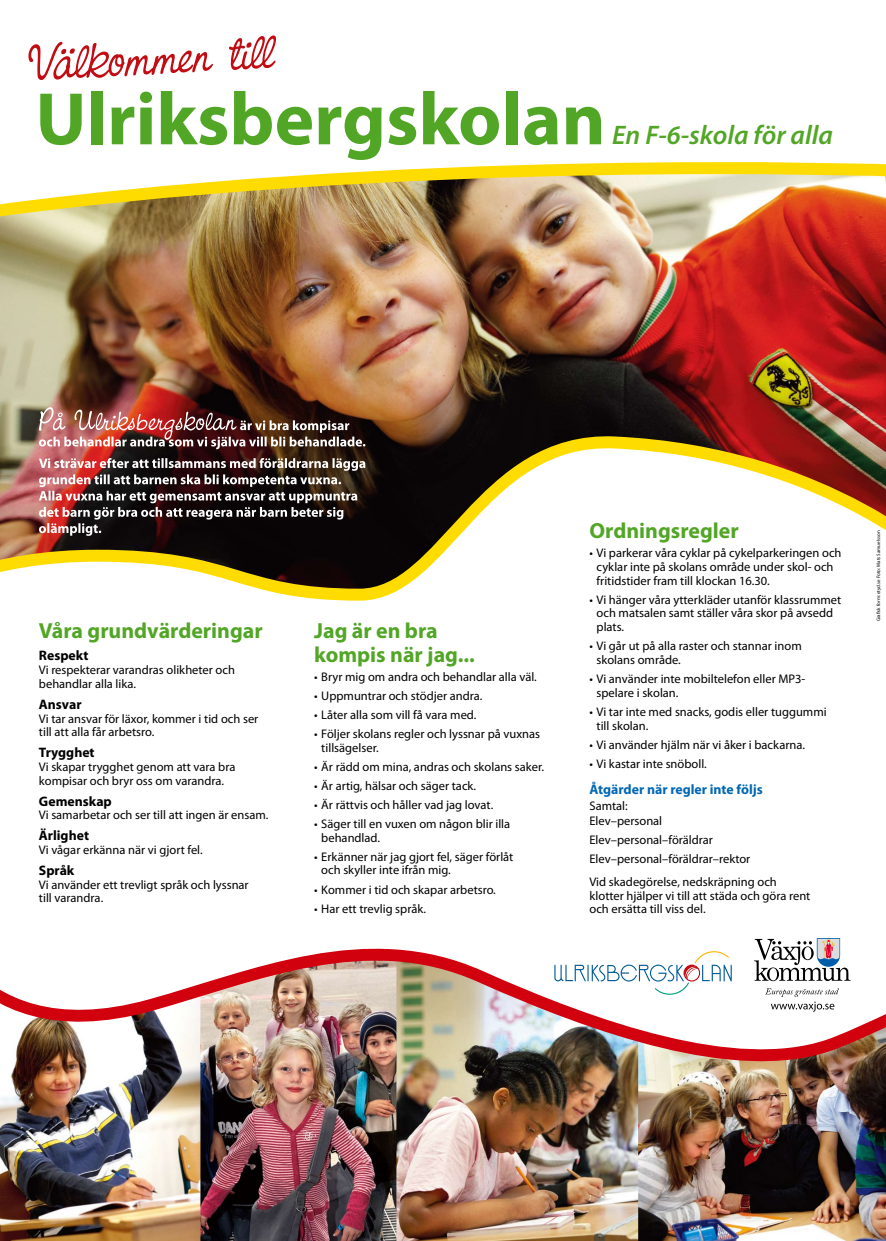
<style>
.page{position:relative;width:886px;height:1241px;background:#fff}
.page>*{position:absolute;margin:0;border:0;box-sizing:border-box;transform-origin:0 0}
.t1{font:700 75px "Myriad Pro";color:#52a625}
.t2{font:italic 600 26.88px "Myriad Pro";color:#52a625}
.t3{font:700 21.88px/23.8px "Myriad Pro";color:#52a625}
.t4{font:700 13.75px "Myriad Pro";color:#000}
.t5{font:700 13.75px "Myriad Pro";color:#0068b4}
.t6{font:12.5px/13.8px "Myriad Pro";color:#000}
.t7{font:5px "Myriad Pro";color:#000}
</style>
<div class="page">
<img style="left:0;top:948px;width:886px;height:292px">
<img style="left:0;top:162px;width:886px;height:439px">
<img style="left:39px;top:407px;width:326px;height:42px">
<img style="left:39px;top:458px;width:326px;height:77px">
<svg style="left:554px;top:951px;width:178px;height:43px"></svg>
<svg style="left:754px;top:938px;width:96px;height:43px"></svg>
<svg style="left:765px;top:988px;width:74px;height:23px"></svg>
<svg style="left:28px;top:35px;width:248px;height:45px"></svg>
<h1 class="t1" style="left:35px;top:70px;width:572px">Ulriksbergskolan</h1>
<h2 class="t2" style="left:612px;top:118px;width:222px">En F-6-skola för alla</h2>
<h3 class="t3" style="left:39px;top:617px;width:225px">Våra grundvärderingar</h3>
<p class="t4" style="left:39px;top:646px;width:51px">Respekt</p>
<p class="t6" style="left:39px;top:662px;width:198px">Vi respekterar varandras olikheter och behandlar alla lika.</p>
<p class="t4" style="left:39px;top:695px;width:44px">Ansvar</p>
<p class="t6" style="left:39px;top:711px;width:221px">Vi tar ansvar för läxor, kommer i tid och ser till att alla får arbetsro.</p>
<p class="t4" style="left:39px;top:743px;width:57px">Trygghet</p>
<p class="t6" style="left:39px;top:759px;width:198px">Vi skapar trygghet genom att vara bra kompisar och bryr oss om varandra.</p>
<p class="t4" style="left:39px;top:791px;width:74px">Gemenskap</p>
<p class="t6" style="left:39px;top:807px;width:231px">Vi samarbetar och ser till att ingen är ensam.</p>
<p class="t4" style="left:39px;top:826px;width:52px">Ärlighet</p>
<p class="t6" style="left:39px;top:842px;width:165px">Vi vågar erkänna när vi gjort fel.</p>
<p class="t4" style="left:39px;top:861px;width:37px">Språk</p>
<p class="t6" style="left:39px;top:877px;width:211px">Vi använder ett trevligt språk och lyssnar till varandra.</p>
<h3 class="t3" style="left:314px;top:617px;width:162px">Jag är en bra kompis när jag...</h3>
<p class="t6" style="left:314px;top:669px;width:224px">• Bryr mig om andra och behandlar alla väl.</p>
<p class="t6" style="left:314px;top:688px;width:170px">• Uppmuntrar och stödjer andra.</p>
<p class="t6" style="left:314px;top:707px;width:164px">• Låter alla som vill få vara med.</p>
<p class="t6" style="left:321px;top:726px;width:220px;text-indent:-7px">• Följer skolans regler och lyssnar på vuxnas tillsägelser.</p>
<p class="t6" style="left:314px;top:759px;width:231px">• Är rädd om mina, andras och skolans saker.</p>
<p class="t6" style="left:314px;top:778px;width:163px">• Är artig, hälsar och säger tack.</p>
<p class="t6" style="left:314px;top:797px;width:181px">• Är rättvis och håller vad jag lovat.</p>
<p class="t6" style="left:321px;top:816px;width:190px;text-indent:-7px">• Säger till en vuxen om någon blir illa behandlad.</p>
<p class="t6" style="left:321px;top:849px;width:194px;text-indent:-7px">• Erkänner när jag gjort fel, säger förlåt och skyller inte ifrån mig.</p>
<p class="t6" style="left:314px;top:882px;width:183px">• Kommer i tid och skapar arbetsro.</p>
<p class="t6" style="left:314px;top:901px;width:113px">• Har ett trevlig språk.</p>
<h3 class="t3" style="left:589px;top:518px;width:151px">Ordningsregler</h3>
<p class="t6" style="left:596px;top:545px;width:246px;text-indent:-7px">• Vi parkerar våra cyklar på cykelparkeringen och cyklar inte på skolans område under skol- och fritidstider fram till klockan 16.30.</p>
<p class="t6" style="left:596px;top:592px;width:246px;text-indent:-7px">• Vi hänger våra ytterkläder utanför klassrummet och matsalen samt ställer våra skor på avsedd plats.</p>
<p class="t6" style="left:596px;top:639px;width:207px;text-indent:-7px">• Vi går ut på alla raster och stannar inom skolans område.</p>
<p class="t6" style="left:596px;top:671px;width:210px;text-indent:-7px">• Vi använder inte mobiltelefon eller MP3- spelare i skolan.</p>
<p class="t6" style="left:596px;top:704px;width:232px;text-indent:-7px">• Vi tar inte med snacks, godis eller tuggummi till skolan.</p>
<p class="t6" style="left:589px;top:737px;width:217px">• Vi använder hjälm när vi åker i backarna.</p>
<p class="t6" style="left:589px;top:756px;width:119px">• Vi kastar inte snöboll.</p>
<p class="t5" style="left:589px;top:780px;width:175px">Åtgärder när regler inte följs</p>
<p class="t6" style="left:589px;top:797px;width:74px;line-height:15.5px">Samtal:<br>Elev–personal</p>
<p class="t6" style="left:589px;top:830px;width:162px;line-height:19.1px">Elev–personal–föräldrar<br>Elev–personal–föräldrar–rektor</p>
<p class="t6" style="left:589px;top:874px;width:222px">Vid skadegörelse, nedskräpning och klotter hjälper vi till att städa och göra rent och ersätta till viss del.</p>
<p class="t7" style="left:875px;top:621px;width:92px;rotate:-90deg">Grafisk form: etyd.se Foto: Mats Samuelsson</p>
</div>
